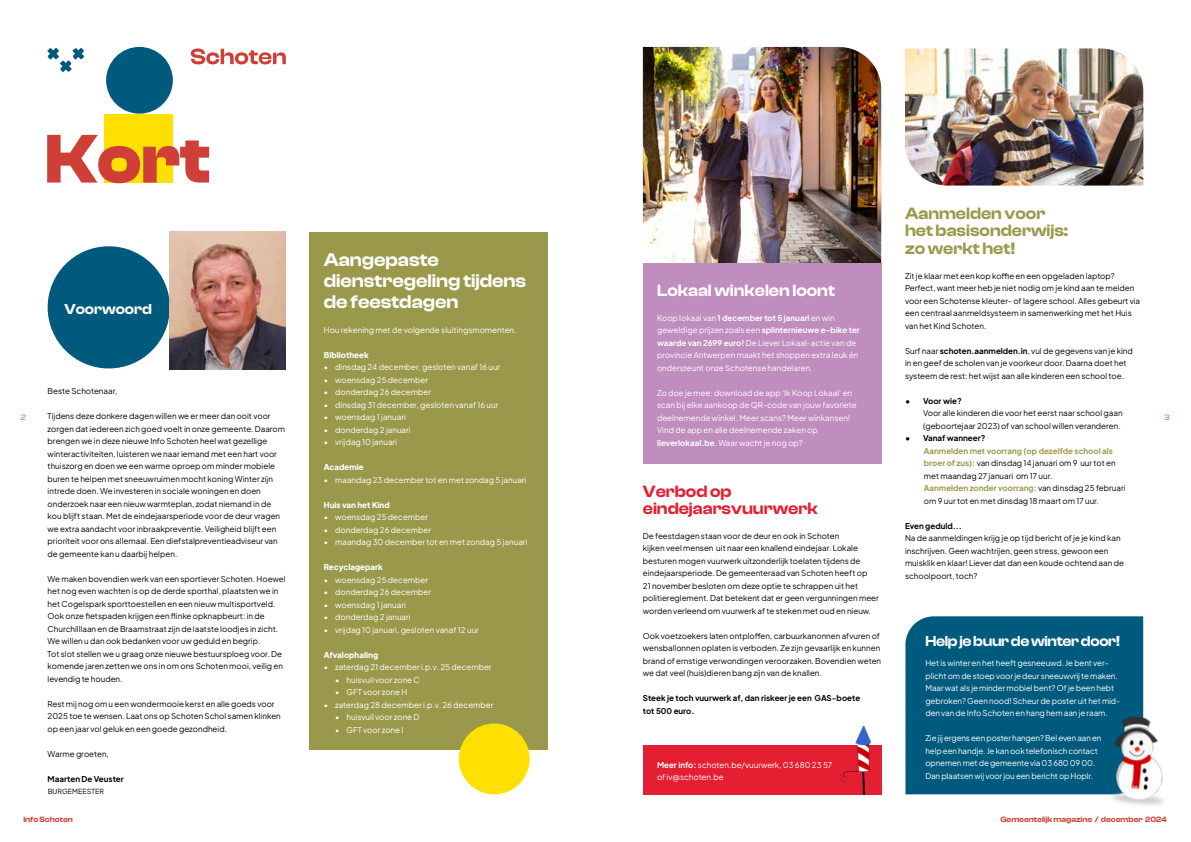
<style>
.page{position:relative;width:1191px;height:842px;background:#fff}
.page>*{position:absolute;margin:0;border:0;box-sizing:border-box;transform-origin:0 0}
.t1{font:700 71.2px "Clash Display";color:#cf3e37}
.t2{font:600 19px/21px "Clash Display";color:#fff}
.t3{font:600 17px/17.5px "Clash Display";color:#9a994b}
.t4{font:600 17px/17px "Clash Display";color:#e51f32}
.t5{font:600 17px "Clash Display";color:#fff}
.t6{font:600 15px "Clash Display";letter-spacing:-.02em;color:#fff}
.t7{font:600 15px "Clash Display";color:#fff}
.t8{font:8px/12.5px "Plus Jakarta Sans";color:#000}
.t9{font:8px/12.5px "Plus Jakarta Sans";color:#fff}
.t10{font:700 8px/12.5px "Plus Jakarta Sans";color:#000}
.t11{font:800 8px "Plus Jakarta Sans";color:#fff}
.t12{font:600 8px "Clash Display";color:#cf3e37}
.t13{font:8px "Clash Display";color:#cf3e37}
.t14{font:7px "Plus Jakarta Sans";letter-spacing:.01em;color:#000}
.s1{font-weight:700}
.s2{font-weight:700;color:#9a994b}
</style>
<div class="page">
<img style="left:905px;top:48px;width:238px;height:138px">
<img style="left:643px;top:47px;width:238px;height:216px">
<div style="left:106px;top:47px;width:67px;height:67px;background:#005a7d;border-radius:50%"></div>
<div style="left:104px;top:114px;width:69px;height:68px;background:#ffe000"></div>
<svg style="left:191px;top:48px;width:95px;height:16px"></svg>
<svg style="left:47px;top:48px;width:37px;height:24px"></svg>
<div style="left:310px;top:232px;width:238px;height:517px;background:#9a994b"></div>
<div style="left:643px;top:745px;width:238px;height:49px;background:#e51f32"></div>
<div style="left:643px;top:263px;width:238px;height:200px;background:#c08dbf"></div>
<div style="left:48px;top:246px;width:122px;height:122px;background:#005a7d;border-radius:50%"></div>
<img style="left:170px;top:232px;width:116px;height:137px">
<div style="left:459px;top:723px;width:71px;height:71px;background:#ffe000;border-radius:50%"></div>
<img style="left:840px;top:726px;width:31px;height:68px">
<div style="left:905px;top:616px;width:238px;height:178px;background:#005a7d"></div>
<img style="left:1106px;top:715px;width:58px;height:91px">
<h1 class="t1" style="left:45px;top:119px;width:167px">Kort</h1>
<h3 class="t3" style="left:905px;top:204px;width:165px">Aanmelden voor het basisonderwijs: zo werkt het!</h3>
<p class="t8" style="left:905px;top:269px;width:237px">Zit je klaar met een kop koffie en een opgeladen laptop?<br>Perfect, want meer heb je niet nodig om je kind aan te melden voor een Schotense kleuter- of lagere school. Alles gebeurt via een centraal aanmeldsysteem in samenwerking met het Huis van het Kind Schoten.</p>
<p class="t8" style="left:905px;top:344px;width:229px">Surf naar <span class="s1">schoten.aanmelden.in</span>, vul de gegevens van je kind in en geef de scholen van je voorkeur door. Daarna doet het systeem de rest: het wijst aan alle kinderen een school toe.</p>
<p class="t10" style="left:905px;top:393px;width:58px">• Voor wie?</p>
<p class="t8" style="left:923px;top:406px;width:201px">Voor alle kinderen die voor het eerst naar school gaan (geboortejaar 2023) of van school willen veranderen.</p>
<p class="t10" style="left:905px;top:431px;width:82px">• Vanaf wanneer?</p>
<p class="t8" style="left:924px;top:444px;width:203px"><span class="s2">Aanmelden met voorrang (op dezelfde school als broer of zus):</span> van dinsdag 14 januari om 9 uur tot en met maandag 27 januari om 17 uur.<br><span class="s2">Aanmelden zonder voorrang:</span> van dinsdag 25 februari om 9 uur tot en met dinsdag 18 maart om 17 uur.</p>
<p class="t10" style="left:905px;top:518px;width:58px">Even geduld...</p>
<p class="t8" style="left:905px;top:531px;width:220px">Na de aanmeldingen krijg je op tijd bericht of je je kind kan inschrijven. Geen wachtrijen, geen stress, gewoon een muisklik en klaar! Liever dat dan een koude ochtend aan de schoolpoort, toch?</p>
<h2 class="t2" style="left:324px;top:249px;width:204px">Aangepaste dienstregeling tijdens de feestdagen</h2>
<p class="t9" style="left:324px;top:323px;width:194px">Hou rekening met de volgende sluitingsmomenten.</p>
<p class="t11" style="left:324px;top:347px;width:46px">Bibliotheek</p>
<p class="t9" style="left:324px;top:360px;width:178px">• dinsdag 24 december, gesloten vanaf 16 uur</p>
<p class="t9" style="left:324px;top:373px;width:106px">• woensdag 25 december</p>
<p class="t9" style="left:324px;top:385px;width:109px">• donderdag 26 december</p>
<p class="t9" style="left:324px;top:398px;width:176px">• dinsdag 31 december, gesloten vanaf 16 uur</p>
<p class="t9" style="left:324px;top:410px;width:84px">• woensdag 1 januari</p>
<p class="t9" style="left:324px;top:423px;width:88px">• donderdag 2 januari</p>
<p class="t9" style="left:324px;top:435px;width:75px">• vrijdag 10 januari</p>
<p class="t11" style="left:324px;top:460px;width:41px">Academie</p>
<p class="t9" style="left:324px;top:473px;width:204px">• maandag 23 december tot en met zondag 5 januari</p>
<p class="t11" style="left:324px;top:497px;width:67px">Huis van het Kind</p>
<p class="t9" style="left:324px;top:510px;width:106px">• woensdag 25 december</p>
<p class="t9" style="left:324px;top:523px;width:109px">• donderdag 26 december</p>
<p class="t9" style="left:324px;top:535px;width:205px">• maandag 30 december tot en met zondag 5 januari</p>
<p class="t11" style="left:324px;top:560px;width:61px">Recyclagepark</p>
<p class="t9" style="left:324px;top:573px;width:106px">• woensdag 25 december</p>
<p class="t9" style="left:324px;top:585px;width:109px">• donderdag 26 december</p>
<p class="t9" style="left:324px;top:598px;width:84px">• woensdag 1 januari</p>
<p class="t9" style="left:324px;top:610px;width:88px">• donderdag 2 januari</p>
<p class="t9" style="left:324px;top:623px;width:157px">• vrijdag 10 januari, gesloten vanaf 12 uur</p>
<p class="t11" style="left:324px;top:647px;width:56px">Afvalophaling</p>
<p class="t9" style="left:324px;top:660px;width:169px">• zaterdag 21 december i.p.v. 25 december</p>
<p class="t9" style="left:335px;top:673px;width:86px">• huisvuil voor zone C</p>
<p class="t9" style="left:335px;top:685px;width:74px">• GFT voor zone H</p>
<p class="t9" style="left:324px;top:698px;width:171px">• zaterdag 28 december i.p.v. 26 december</p>
<p class="t9" style="left:335px;top:710px;width:86px">• huisvuil voor zone D</p>
<p class="t9" style="left:335px;top:722px;width:70px">• GFT voor zone I</p>
<h3 class="t5" style="left:657px;top:280px;width:179px">Lokaal winkelen loont</h3>
<p class="t9" style="left:657px;top:311px;width:204px">Koop lokaal van <span class="s1">1 december tot 5 januari</span> en win geweldige prijzen zoals een <span class="s1">splinternieuwe e-bike ter waarde van 2699 euro!</span> De Liever Lokaal-actie van de provincie Antwerpen maakt het shoppen extra leuk én ondersteunt onze Schotense handelaren.</p>
<p class="t9" style="left:657px;top:386px;width:201px">Zo doe je mee: download de app ‘Ik Koop Lokaal’ en scan bij elke aankoop de QR-code van jouw favoriete deelnemende winkel. Meer scans? Meer winkansen!<br>Vind de app en alle deelnemende zaken op <span class="s1">lieverlokaal.be</span>. Waar wacht je nog op?</p>
<h3 class="t7" style="left:64px;top:301px;width:89px">Voorwoord</h3>
<p class="t8" style="left:48px;top:384px;width:71px">Beste Schotenaar,</p>
<p class="t8" style="left:48px;top:409px;width:239px">Tijdens deze donkere dagen willen we er meer dan ooit voor zorgen dat iedereen zich goed voelt in onze gemeente. Daarom brengen we in deze nieuwe Info Schoten heel wat gezellige winteractiviteiten, luisteren we naar iemand met een hart voor thuiszorg en doen we een warme oproep om minder mobiele buren te helpen met sneeuwruimen mocht koning Winter zijn intrede doen. We investeren in sociale woningen en doen onderzoek naar een nieuw warmteplan, zodat niemand in de kou blijft staan. Met de eindejaarsperiode voor de deur vragen we extra aandacht voor inbraakpreventie. Veiligheid blijft een prioriteit voor ons allemaal. Een diefstalpreventieadviseur van de gemeente kan u daarbij helpen.</p>
<p class="t8" style="left:48px;top:572px;width:239px">We maken bovendien werk van een sportiever Schoten. Hoewel het nog even wachten is op de derde sporthal, plaatsten we in het Cogelspark sporttoestellen en een nieuw multisportveld.<br>Ook onze fietspaden krijgen een flinke opknapbeurt: in de Churchilllaan en de Braamstraat zijn de laatste loodjes in zicht.<br>We willen u dan ook bedanken voor uw geduld en begrip.<br>Tot slot stellen we u graag onze nieuwe bestuursploeg voor. De komende jaren zetten we ons in om ons Schoten mooi, veilig en levendig te houden.</p>
<p class="t8" style="left:48px;top:697px;width:235px">Rest mij nog om u een wondermooie kerst en alle goeds voor<br>2025 toe te wensen. Laat ons op Schoten Schol samen klinken op een jaar vol geluk en een goede gezondheid.</p>
<p class="t8" style="left:48px;top:747px;width:63px">Warme groeten,</p>
<p class="t10" style="left:48px;top:771px;width:78px">Maarten De Veuster</p>
<p class="t14" style="left:48px;top:786px;width:58px">BURGEMEESTER</p>
<p class="t13" style="left:21px;top:413px;width:6px">2</p>
<p class="t13" style="left:1164px;top:413px;width:7px">3</p>
<h3 class="t4" style="left:643px;top:483px;width:176px">Verbod op eindejaarsvuurwerk</h3>
<p class="t8" style="left:643px;top:529px;width:237px">De feestdagen staan voor de deur en ook in Schoten<br>kijken veel mensen uit naar een knallend eindejaar. Lokale besturen mogen vuurwerk uitzonderlijk toelaten tijdens de eindejaarsperiode. De gemeenteraad van Schoten heeft op<br>21 november besloten om deze optie te schrappen uit het politiereglement. Dat betekent dat er geen vergunningen meer worden verleend om vuurwerk af te steken met oud en nieuw.</p>
<p class="t8" style="left:643px;top:629px;width:240px">Ook voetzoekers laten ontploffen, carbuurkanonnen afvuren of wensballonnen oplaten is verboden. Ze zijn gevaarlijk en kunnen brand of ernstige verwondingen veroorzaken. Bovendien weten we dat veel (huis)dieren bang zijn van de knallen.</p>
<p class="t10" style="left:643px;top:691px;width:219px">Steek je toch vuurwerk af, dan riskeer je een GAS-boete tot 500 euro.</p>
<h3 class="t6" style="left:925px;top:632px;width:196px">Help je buur de winter door!</h3>
<p class="t9" style="left:925px;top:656px;width:196px">Het is winter en het heeft gesneeuwd. Je bent ver&shy;plicht om de stoep voor je deur sneeuwvrij te maken.<br>Maar wat als je minder mobiel bent? Of je been hebt gebroken? Geen nood! Scheur de poster uit het mid&shy;den van de Info Schoten en hang hem aan je raam.</p>
<p class="t9" style="left:925px;top:731px;width:178px">Zie jij ergens een poster hangen? Bel even aan en help een handje. Je kan ook telefonisch contact opnemen met de gemeente via 03 680 09 00.<br>Dan plaatsen wij voor jou een bericht op Hoplr.</p>
<p class="t9" style="left:657px;top:758px;width:177px"><span class="s1">Meer info:</span> schoten.be/vuurwerk, 03 680 23 57 of iv@schoten.be</p>
<p class="t12" style="left:23px;top:815px;width:51px">Info Schoten</p>
<p class="t12" style="left:1000px;top:815px;width:168px">Gemeentelijk magazine / december 2024</p>
</div>
